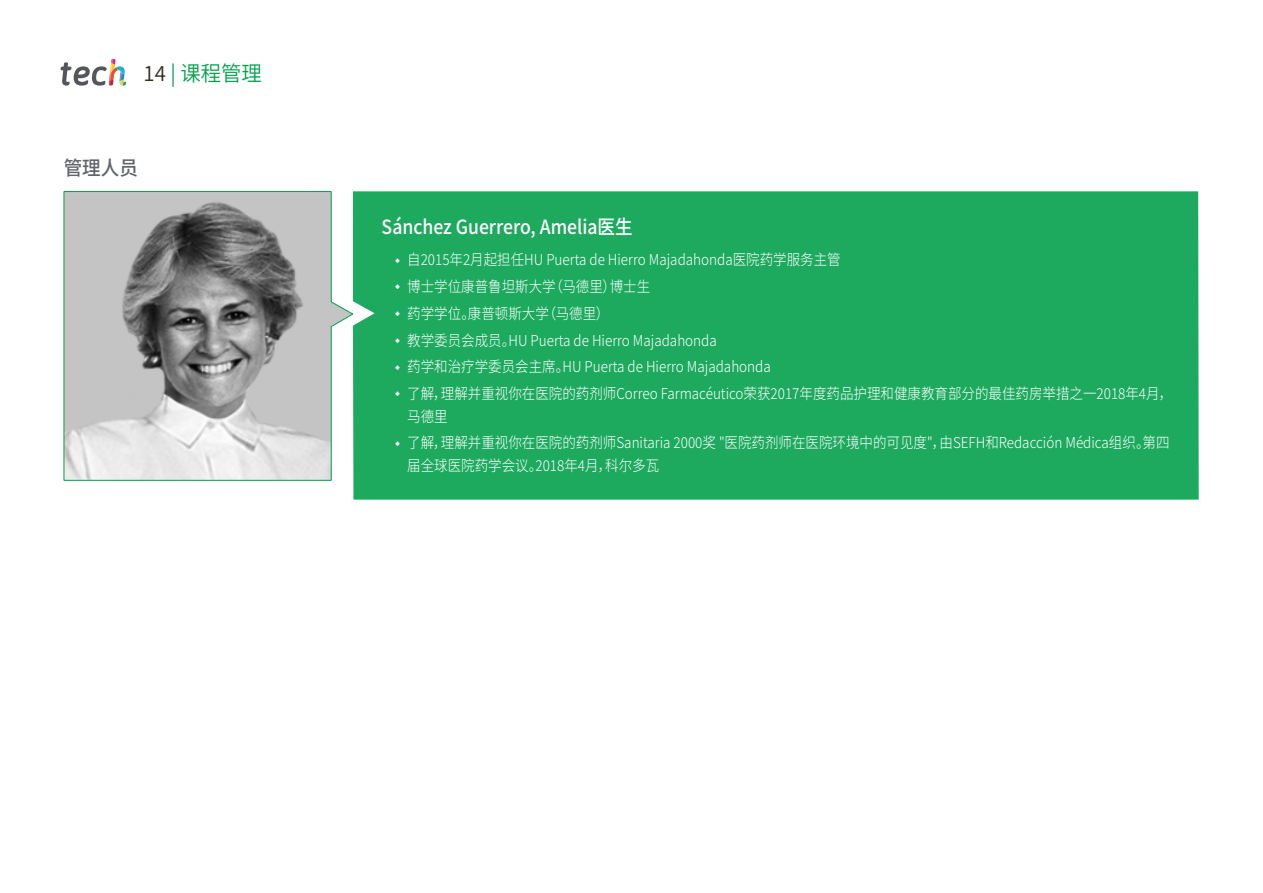
<style>
.page{position:relative;width:1263px;height:893px;background:#fff}
.page>*{position:absolute;margin:0;border:0;box-sizing:border-box;transform-origin:0 0}
.t1{font:21px "Source Han Sans CN";color:#04a14d}
.t2{font:500 19.5px "Source Han Sans CN";color:#fff;scale:.9 1}
.t3{font:500 19.5px "Source Han Sans CN";color:#61646a;scale:.95 1}
.t4{font:300 15px/26.7px "Source Han Sans CN";color:#fff;scale:.9 1}
.s1{color:#312e20}
</style>
<div class="page">
<svg style="left:61px;top:59px;width:65px;height:27px"></svg>
<div style="left:353px;top:191px;width:846px;height:309px;background:#1daa5f"></div>
<svg style="left:64px;top:191px;width:289px;height:290px;background:#b2b4b3"></svg>
<svg style="left:395px;top:258px;width:5px;height:5px"></svg>
<svg style="left:395px;top:285px;width:5px;height:5px"></svg>
<svg style="left:395px;top:311px;width:5px;height:5px"></svg>
<svg style="left:395px;top:338px;width:5px;height:5px"></svg>
<svg style="left:395px;top:365px;width:5px;height:5px"></svg>
<svg style="left:395px;top:392px;width:5px;height:5px"></svg>
<svg style="left:395px;top:441px;width:5px;height:5px"></svg>
<h1 class="t1" style="left:144px;top:61px;width:120px"><span class="s1">14</span> | 课程管理</h1>
<h2 class="t3" style="left:64px;top:157px;width:80px">管理人员</h2>
<h2 class="t2" style="left:382px;top:216px;width:280px">Sánchez Guerrero, Amelia医生</h2>
<p class="t4" style="left:407px;top:247px;width:852px">自2015年2月起担任HU Puerta de Hierro Majadahonda医院药学服务主管<br>博士学位康普鲁坦斯大学（马德里）博士生<br>药学学位。康普顿斯大学（马德里）<br>教学委员会成员。HU Puerta de Hierro Majadahonda<br>药学和治疗学委员会主席。HU Puerta de Hierro Majadahonda<br>了解，理解并重视你在医院的药剂师Correo Farmacéutico荣获2017年度药品护理和健康教育部分的最佳药房举措之一2018年4月，</p>
<p class="t4" style="left:407px;top:403px;width:849px">马德里<br>了解，理解并重视你在医院的药剂师Sanitaria 2000奖 "医院药剂师在医院环境中的可见度"，由SEFH和Redacción Médica组织。第四</p>
<p class="t4" style="left:407px;top:452px;width:282px">届全球医院药学会议。2018年4月，科尔多瓦</p>
</div>
